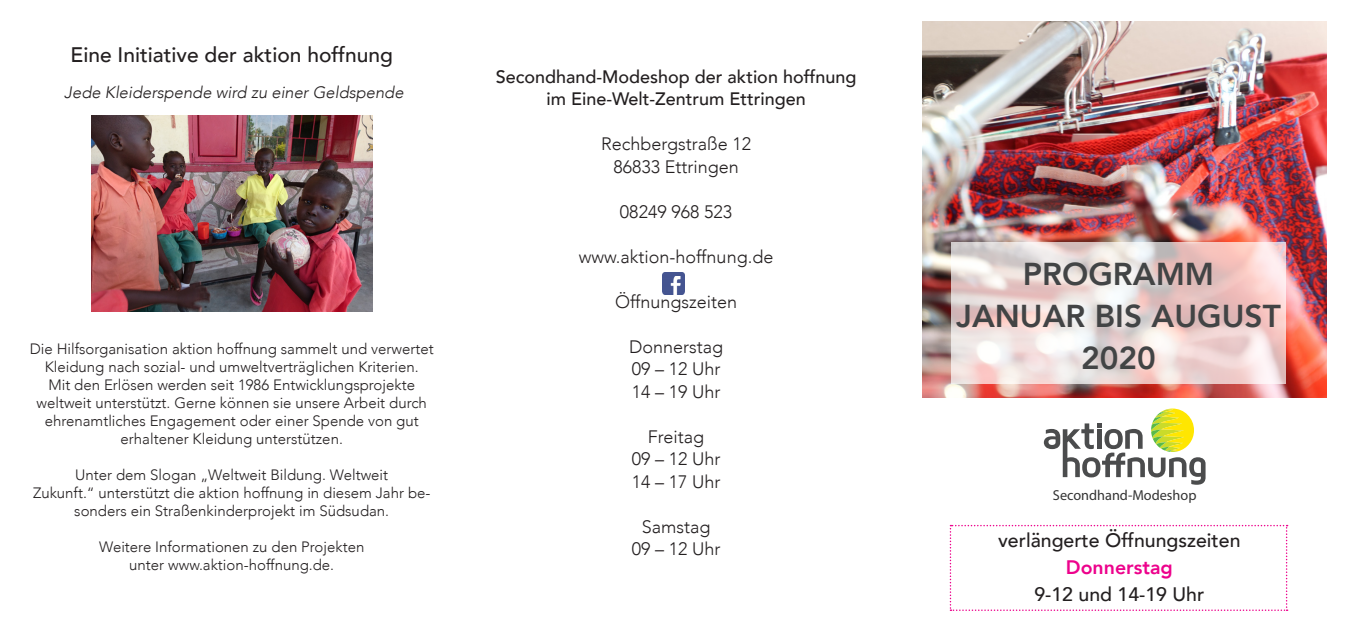
<style>
.page{position:relative;width:1348px;height:638px;background:#fff}
.page>*{position:absolute;margin:0;border:0;box-sizing:border-box;transform-origin:0 0}
.t1{font:800 31.65px "Avenir";color:#424445}
.t2{font:500 21px "Avenir";color:#231f20}
.t3{font:500 19.5px "Avenir";color:#231f20}
.t4{font:800 19.5px "Avenir";color:#ed028c}
.t5{font:300 18px "Avenir";color:#231f20}
.t6{font:500 18px "Avenir";color:#231f20}
.t7{font:italic 300 16.5px "Avenir";color:#231f20}
.t8{font:300 15px/18px "Avenir";color:#231f20;text-align:center}
.t9{font:14.4px "Myriad Pro";color:#333}
</style>
<div class="page">
<img style="left:91px;top:115px;width:281px;height:196px">
<img style="left:923px;top:21px;width:404px;height:377px">
<svg style="left:1044px;top:408px;width:161px;height:77px"></svg>
<svg style="left:951px;top:242px;width:335px;height:142px;background:#ebd6d4"></svg>
<img style="left:663px;top:272px;width:21px;height:22px">
<svg style="left:950px;top:525px;width:337px;height:86px"></svg>
<p class="t2" style="left:70px;top:36px;width:324px">Eine Initiative der aktion hoffnung</p>
<p class="t7" style="left:64px;top:82px;width:341px">Jede Kleiderspende wird zu einer Geldspende</p>
<p class="t8" style="left:30px;top:340px;width:405px">Die Hilfsorganisation aktion hoffnung sammelt und verwertet<br>Kleidung nach sozial- und umweltverträglichen Kriterien.</p>
<p class="t8" style="left:48px;top:376px;width:368px">Mit den Erlösen werden seit 1986 Entwicklungsprojekte</p>
<p class="t8" style="left:37px;top:394px;width:392px">weltweit unterstützt. Gerne können sie unsere Arbeit durch ehrenamtliches Engagement oder einer Spende von gut</p>
<p class="t8" style="left:121px;top:430px;width:224px">erhaltener Kleidung unterstützen.</p>
<p class="t8" style="left:75px;top:466px;width:314px">Unter dem Slogan „Weltweit Bildung. Weltweit</p>
<p class="t8" style="left:33px;top:484px;width:399px">Zukunft.“ unterstützt die aktion hoffnung in diesem Jahr be&shy;sonders ein Straßenkinderprojekt im Südsudan.</p>
<p class="t8" style="left:99px;top:538px;width:267px">Weitere Informationen zu den Projekten</p>
<p class="t8" style="left:129px;top:556px;width:206px">unter www.aktion-hoffnung.de.</p>
<p class="t6" style="left:496px;top:61px;width:362px">Secondhand-Modeshop der aktion hoffnung</p>
<p class="t6" style="left:546px;top:83px;width:261px">im Eine-Welt-Zentrum Ettringen</p>
<p class="t5" style="left:601px;top:133px;width:152px">Rechbergstraße 12</p>
<p class="t5" style="left:613px;top:156px;width:127px">86833 Ettringen</p>
<p class="t5" style="left:620px;top:201px;width:114px">08249 968 523</p>
<p class="t5" style="left:579px;top:246px;width:196px">www.aktion-hoffnung.de</p>
<p class="t5" style="left:615px;top:291px;width:124px">Öffnungszeiten</p>
<p class="t5" style="left:629px;top:336px;width:96px">Donnerstag</p>
<p class="t5" style="left:632px;top:358px;width:90px">09 – 12 Uhr</p>
<p class="t5" style="left:632px;top:381px;width:90px">14 – 19 Uhr</p>
<p class="t5" style="left:648px;top:426px;width:58px">Freitag</p>
<p class="t5" style="left:632px;top:448px;width:90px">09 – 12 Uhr</p>
<p class="t5" style="left:632px;top:471px;width:90px">14 – 17 Uhr</p>
<p class="t5" style="left:642px;top:516px;width:70px">Samstag</p>
<p class="t5" style="left:632px;top:538px;width:90px">09 – 12 Uhr</p>
<p class="t1" style="left:1023px;top:250px;width:193px">PROGRAMM</p>
<p class="t1" style="left:956px;top:291px;width:326px">JANUAR BIS AUGUST</p>
<p class="t1" style="left:1081px;top:333px;width:76px">2020</p>
<p class="t9" style="left:1053px;top:487px;width:145px">Secondhand-Modeshop</p>
<p class="t3" style="left:998px;top:523px;width:244px">verlängerte Öffnungszeiten</p>
<p class="t4" style="left:1066px;top:552px;width:108px">Donnerstag</p>
<p class="t3" style="left:1034px;top:577px;width:171px">9-12 und 14-19 Uhr</p>
</div>
